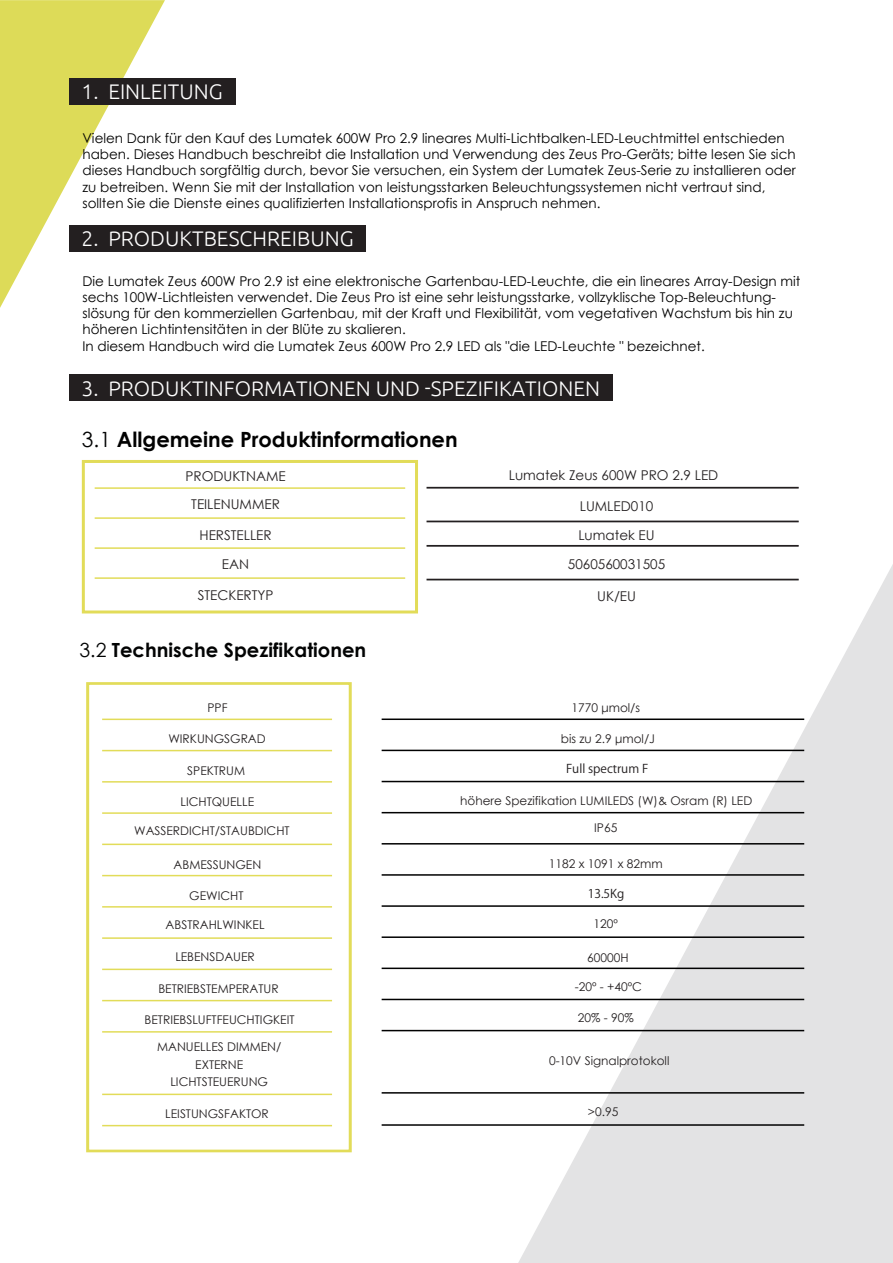
<style>
.page{position:relative;width:893px;height:1263px;background:#fff}
.page>*{position:absolute;margin:0;border:0;box-sizing:border-box;transform-origin:0 0}
.t1{font:300 21.15px "Ubuntu";color:#fff}
.t2{font:700 21px "Century Gothic";color:#010101}
.t3{font:700 19.5px "Century Gothic";color:#020303}
.t4{font:13.5px/16.2px "Century Gothic";color:#010101}
.t5{font:13.5px/29.1px "Century Gothic";color:#231f20;text-align:center}
.t6{font:12px/17.4px "Century Gothic";color:#231f20;text-align:center}
.t7{font:12px "Koz Go Pr 6 N";color:#231f20}
.s1{font-weight:400;color:#020303}
.s2{font-weight:400}
</style>
<div class="page">
<svg style="left:518px;top:566px;width:374px;height:697px;fill:#e3e3e4"></svg>
<svg style="left:0;top:0;width:165px;height:308px;fill:#dddb58"></svg>
<div style="left:69px;top:78px;width:166px;height:27px;background:#231f20"></div>
<div style="left:69px;top:225px;width:296px;height:27px;background:#231f20"></div>
<div style="left:69px;top:375px;width:543px;height:26px;background:#231f20"></div>
<div style="left:82px;top:460px;width:336px;height:153px;border:3px solid #e2dc59"></div>
<div style="left:426px;top:487px;width:372px;height:1px;border:1px solid #231f20"></div>
<div style="left:426px;top:521px;width:372px;height:1px;border:1px solid #231f20"></div>
<div style="left:426px;top:545px;width:372px;height:2px;border:1px solid #231f20"></div>
<div style="left:426px;top:579px;width:372px;height:1px;border:1px solid #231f20"></div>
<hr style="left:95px;top:487px;width:310px;height:2px;background:#e2dc59">
<hr style="left:95px;top:517px;width:310px;height:2px;background:#e2dc59">
<hr style="left:95px;top:547px;width:310px;height:2px;background:#e2dc59">
<hr style="left:95px;top:577px;width:310px;height:2px;background:#e2dc59">
<div style="left:86px;top:682px;width:265px;height:470px;border:3px solid #e2dc59"></div>
<hr style="left:102px;top:719px;width:230px;height:1px;background:#e2dc59">
<hr style="left:102px;top:750px;width:230px;height:1px;background:#e2dc59">
<hr style="left:102px;top:781px;width:230px;height:2px;background:#e2dc59">
<hr style="left:102px;top:812px;width:230px;height:2px;background:#e2dc59">
<hr style="left:102px;top:875px;width:230px;height:1px;background:#e2dc59">
<hr style="left:102px;top:844px;width:230px;height:1px;background:#e2dc59">
<hr style="left:102px;top:906px;width:230px;height:2px;background:#e2dc59">
<hr style="left:102px;top:969px;width:230px;height:1px;background:#e2dc59">
<hr style="left:102px;top:937px;width:230px;height:2px;background:#e2dc59">
<hr style="left:102px;top:1031px;width:230px;height:2px;background:#e2dc59">
<hr style="left:102px;top:1000px;width:230px;height:1px;background:#e2dc59">
<hr style="left:102px;top:1094px;width:230px;height:1px;background:#e2dc59">
<hr style="left:381px;top:719px;width:423px;height:1px;background:#010101">
<hr style="left:381px;top:750px;width:423px;height:1px;background:#010101">
<hr style="left:381px;top:781px;width:423px;height:1px;background:#010101">
<hr style="left:381px;top:812px;width:423px;height:1px;background:#010101">
<hr style="left:381px;top:874px;width:423px;height:2px;background:#010101">
<hr style="left:381px;top:843px;width:423px;height:2px;background:#010101">
<hr style="left:381px;top:905px;width:423px;height:2px;background:#010101">
<hr style="left:381px;top:968px;width:423px;height:1px;background:#010101">
<hr style="left:381px;top:936px;width:423px;height:2px;background:#010101">
<hr style="left:381px;top:1030px;width:423px;height:1px;background:#010101">
<hr style="left:381px;top:999px;width:423px;height:1px;background:#010101">
<hr style="left:381px;top:1092px;width:423px;height:2px;background:#010101">
<hr style="left:102px;top:1125px;width:230px;height:1px;background:#e2dc59">
<hr style="left:381px;top:1124px;width:423px;height:2px;background:#010101">
<h1 class="t1" style="left:82px;top:79px;width:142px">1. EINLEITUNG</h1>
<p class="t4" style="left:82px;top:130px;width:715px">Vielen Dank für den Kauf des Lumatek 600W Pro 2.9 lineares Multi-Lichtbalken-LED-Leuchtmittel entschieden haben. Dieses Handbuch beschreibt die Installation und Verwendung des Zeus Pro-Geräts; bitte lesen Sie sich dieses Handbuch sorgfältig durch, bevor Sie versuchen, ein System der Lumatek Zeus-Serie zu installieren oder zu betreiben. Wenn Sie mit der Installation von leistungsstarken Beleuchtungssystemen nicht vertraut sind, sollten Sie die Dienste eines qualifizierten Installationsprofis in Anspruch nehmen.</p>
<h1 class="t1" style="left:82px;top:226px;width:273px">2. PRODUKTBESCHREIBUNG</h1>
<p class="t4" style="left:82px;top:273px;width:719px">Die Lumatek Zeus 600W Pro 2.9 ist eine elektronische Gartenbau-LED-Leuchte, die ein lineares Array-Design mit sechs 100W-Lichtleisten verwendet. Die Zeus Pro ist eine sehr leistungsstarke, vollzyklische Top-Beleuchtung&shy;slösung für den kommerziellen Gartenbau, mit der Kraft und Flexibilität, vom vegetativen Wachstum bis hin zu höheren Lichtintensitäten in der Blüte zu skalieren.<br>In diesem Handbuch wird die Lumatek Zeus 600W Pro 2.9 LED als "die LED-Leuchte " bezeichnet.</p>
<h1 class="t1" style="left:82px;top:376px;width:520px">3. PRODUKTINFORMATIONEN UND -SPEZIFIKATIONEN</h1>
<h2 class="t2" style="left:82px;top:424px;width:377px"><span class="s1">3.1</span> Allgemeine Produktinformationen</h2>
<p class="t5" style="left:185px;top:462px;width:102px;line-height:28px">PRODUKTNAME<br>TEILENUMMER</p>
<p class="t5" style="left:199px;top:520px;width:74px">HERSTELLER</p>
<p class="t5" style="left:509px;top:460px;width:211px">Lumatek Zeus 600W PRO 2.9 LED</p>
<p class="t5" style="left:568px;top:491px;width:99px">LUMLED010<br>Lumatek EU<br>5060560031505</p>
<p class="t5" style="left:597px;top:581px;width:40px">UK/EU</p>
<p class="t5" style="left:222px;top:550px;width:29px">EAN</p>
<p class="t5" style="left:198px;top:580px;width:77px">STECKERTYP</p>
<h3 class="t3" style="left:79px;top:635px;width:288px"><span class="s2">3.2</span> Technische Spezifikationen</h3>
<p class="t6" style="left:207px;top:699px;width:22px">PPF</p>
<p class="t6" style="left:168px;top:730px;width:99px">WIRKUNGSGRAD</p>
<p class="t6" style="left:187px;top:761px;width:59px">SPEKTRUM</p>
<p class="t6" style="left:180px;top:793px;width:75px">LICHTQUELLE</p>
<p class="t6" style="left:134px;top:822px;width:157px">WASSERDICHT/STAUBDICHT</p>
<p class="t6" style="left:173px;top:855px;width:89px">ABMESSUNGEN</p>
<p class="t6" style="left:189px;top:887px;width:56px">GEWICHT</p>
<p class="t6" style="left:166px;top:915px;width:100px">ABSTRAHLWINKEL</p>
<p class="t6" style="left:175px;top:948px;width:81px">LEBENSDAUER</p>
<p class="t6" style="left:158px;top:980px;width:122px">BETRIEBSTEMPERATUR</p>
<p class="t6" style="left:145px;top:1010px;width:151px">BETRIEBSLUFTFEUCHTIGKEIT</p>
<p class="t6" style="left:157px;top:1038px;width:126px">MANUELLES DIMMEN/<br>EXTERNE<br>LICHTSTEUERUNG</p>
<p class="t6" style="left:165px;top:1105px;width:105px">LEISTUNGSFAKTOR</p>
<p class="t6" style="left:571px;top:698px;width:70px">1770 μmol/s</p>
<p class="t6" style="left:561px;top:729px;width:96px">bis zu 2.9 μmol/J</p>
<p class="t7" style="left:566px;top:762px;width:84px">Full spectrum F</p>
<p class="t6" style="left:460px;top:792px;width:293px">höhere Spezifikation LUMILEDS (W)&amp; Osram (R) LED</p>
<p class="t6" style="left:594px;top:819px;width:25px">IP65</p>
<p class="t6" style="left:549px;top:854px;width:115px">1182 x 1091 x 82mm</p>
<p class="t7" style="left:587px;top:887px;width:38px">13.5Kg</p>
<p class="t6" style="left:593px;top:915px;width:26px">120º</p>
<p class="t6" style="left:587px;top:948px;width:43px">60000H</p>
<p class="t6" style="left:574px;top:978px;width:69px">-20º - +40ºC</p>
<p class="t6" style="left:578px;top:1009px;width:57px">20% - 90%</p>
<p class="t6" style="left:549px;top:1051px;width:122px">0-10V Signalprotokoll</p>
<p class="t6" style="left:587px;top:1102px;width:32px">&gt;0.95</p>
</div>
